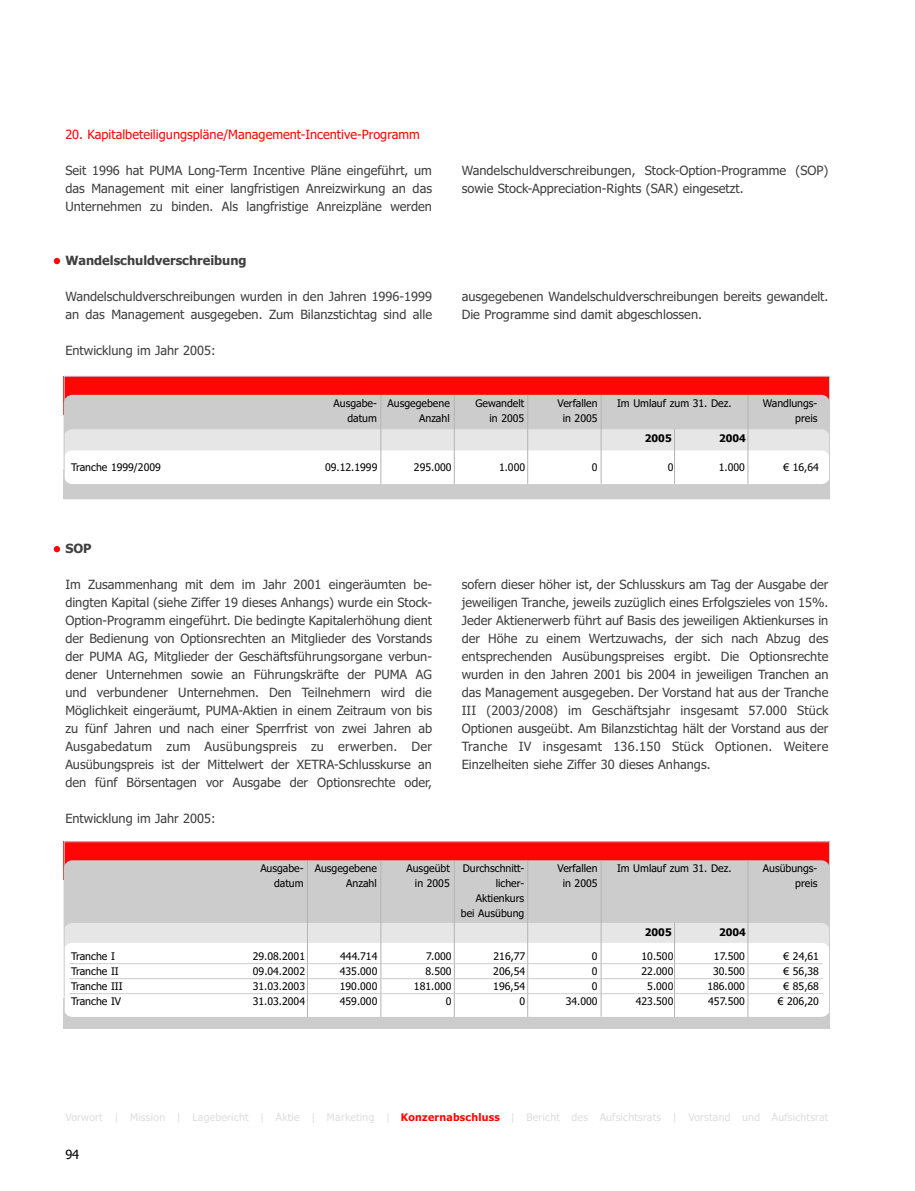
<style>
.page{position:relative;width:915px;height:1191px;background:#fff}
.page>*{position:absolute;margin:0;border:0;box-sizing:border-box;transform-origin:0 0}
.t1{font:12.75px/18px "Tahoma";color:#404040;text-align:justify}
.t2{font:12.75px "Tahoma";color:#ff0506}
.t3{font:700 12.75px "Tahoma";color:#404040}
.t4{font:12.75px "Tahoma";color:#000}
.t5{font:10.5px/15px "Tahoma";color:#000;text-align:right}
.t6{font:10.5px "Tahoma";letter-spacing:.02em;color:#dedede}
.t7{font:700 10.5px "Tahoma";color:#000}
.s1{font-weight:700;color:#ff0506}
</style>
<div class="page">
<svg style="left:54px;top:258px;width:6px;height:6px"></svg>
<div style="left:64px;top:469px;width:765px;height:29px;background:#ccc"></div>
<div style="left:64px;top:376px;width:765px;height:38px;background:#ff0506"></div>
<div style="left:64px;top:395px;width:765px;height:78px;background:#ccc;border-radius:9px"></div>
<div style="left:64px;top:429px;width:765px;height:44px;background:#e6e6e6;border-radius:9px"></div>
<div style="left:64px;top:450px;width:765px;height:34px;background:#fff;border-radius:9px"></div>
<div style="left:64px;top:376px;width:765px;height:123px;border:1px solid #ccc"></div>
<hr style="left:380px;top:395px;width:1px;height:89px;background:#b3b3b3">
<hr style="left:454px;top:395px;width:1px;height:89px;background:#b3b3b3">
<hr style="left:527px;top:395px;width:1px;height:89px;background:#b3b3b3">
<hr style="left:600px;top:395px;width:1px;height:89px;background:#b3b3b3">
<hr style="left:674px;top:429px;width:1px;height:55px;background:#b3b3b3">
<hr style="left:747px;top:395px;width:1px;height:89px;background:#b3b3b3">
<svg style="left:54px;top:546px;width:6px;height:6px"></svg>
<div style="left:64px;top:998px;width:765px;height:30px;background:#ccc"></div>
<div style="left:64px;top:841px;width:765px;height:38px;background:#ff0506"></div>
<div style="left:64px;top:860px;width:765px;height:79px;background:#ccc;border-radius:9px"></div>
<div style="left:64px;top:923px;width:765px;height:28px;background:#e6e6e6;border-radius:9px"></div>
<div style="left:64px;top:942px;width:765px;height:75px;background:#fff;border-radius:9px"></div>
<div style="left:64px;top:841px;width:765px;height:187px;border:1px solid #ccc"></div>
<hr style="left:380px;top:860px;width:1px;height:157px;background:#b3b3b3">
<hr style="left:307px;top:860px;width:1px;height:157px;background:#b3b3b3">
<hr style="left:454px;top:860px;width:1px;height:157px;background:#b3b3b3">
<hr style="left:527px;top:860px;width:1px;height:157px;background:#b3b3b3">
<hr style="left:600px;top:860px;width:1px;height:156px;background:#b3b3b3">
<hr style="left:674px;top:922px;width:1px;height:95px;background:#b3b3b3">
<hr style="left:747px;top:860px;width:1px;height:157px;background:#b3b3b3">
<hr style="left:69px;top:963px;width:753px;height:1px;background:#ccc">
<hr style="left:69px;top:978px;width:753px;height:1px;background:#ccc">
<hr style="left:69px;top:993px;width:753px;height:1px;background:#ccc">
<p class="t2" style="left:65px;top:129px;width:356px">20. Kapitalbeteiligungspläne/Management-Incentive-Programm</p>
<p class="t1" style="left:65px;top:163px;width:368px">Seit 1996 hat PUMA Long-Term Incentive Pläne eingeführt, um das Management mit einer langfristigen Anreizwirkung an das Unternehmen zu binden. Als langfristige Anreizpläne werden</p>
<p class="t1" style="left:461px;top:163px;width:368px">Wandelschuldverschreibungen, Stock-Option-Programme (SOP) sowie Stock-Appreciation-Rights (SAR) eingesetzt.</p>
<p class="t3" style="left:65px;top:255px;width:183px">Wandelschuldverschreibung</p>
<p class="t1" style="left:65px;top:289px;width:368px">Wandelschuldverschreibungen wurden in den Jahren 1996-1999 an das Management ausgegeben. Zum Bilanzstichtag sind alle</p>
<p class="t1" style="left:461px;top:289px;width:368px">ausgegebenen Wandelschuldverschreibungen bereits gewandelt.<br>Die Programme sind damit abgeschlossen.</p>
<p class="t1" style="left:65px;top:343px;width:152px">Entwicklung im Jahr 2005:</p>
<p class="t5" style="left:333px;top:396px;width:118px">Ausgabe- Ausgegebene</p>
<p class="t5" style="left:475px;top:396px;width:50px">Gewandelt</p>
<p class="t5" style="left:557px;top:396px;width:41px">Verfallen</p>
<p class="t5" style="left:616px;top:396px;width:116px">Im Umlauf zum 31. Dez.</p>
<p class="t5" style="left:762px;top:396px;width:56px">Wandlungs-</p>
<p class="t5" style="left:347px;top:411px;width:31px">datum</p>
<p class="t5" style="left:419px;top:411px;width:32px">Anzahl</p>
<p class="t5" style="left:489px;top:411px;width:36px">in 2005</p>
<p class="t5" style="left:562px;top:411px;width:36px">in 2005</p>
<p class="t5" style="left:795px;top:411px;width:24px">preis</p>
<p class="t7" style="left:644px;top:434px;width:28px">2005</p>
<p class="t7" style="left:718px;top:434px;width:28px">2004</p>
<p class="t5" style="left:71px;top:461px;width:91px">Tranche 1999/2009</p>
<p class="t5" style="left:325px;top:461px;width:54px">09.12.1999</p>
<p class="t5" style="left:414px;top:461px;width:39px">295.000</p>
<p class="t5" style="left:499px;top:461px;width:28px">1.000</p>
<p class="t5" style="left:591px;top:461px;width:7px">0</p>
<p class="t5" style="left:667px;top:461px;width:7px">0</p>
<p class="t5" style="left:718px;top:461px;width:28px">1.000</p>
<p class="t5" style="left:783px;top:461px;width:37px">€ 16,64</p>
<p class="t3" style="left:65px;top:543px;width:28px">SOP</p>
<p class="t1" style="left:65px;top:577px;width:368px">Im Zusammenhang mit dem im Jahr 2001 eingeräumten be&shy;dingten Kapital (siehe Ziffer 19 dieses Anhangs) wurde ein Stock-Option-Programm eingeführt. Die bedingte Kapitalerhöhung dient der Bedienung von Optionsrechten an Mitglieder des Vorstands der PUMA AG, Mitglieder der Geschäftsführungsorgane verbun&shy;dener Unternehmen sowie an Führungskräfte der PUMA AG und verbundener Unternehmen. Den Teilnehmern wird die Möglichkeit eingeräumt, PUMA-Aktien in einem Zeitraum von bis zu fünf Jahren und nach einer Sperrfrist von zwei Jahren ab Ausgabedatum zum Ausübungspreis zu erwerben. Der Ausübungspreis ist der Mittelwert der XETRA-Schlusskurse an den fünf Börsentagen vor Ausgabe der Optionsrechte oder,</p>
<p class="t1" style="left:461px;top:577px;width:368px">sofern dieser höher ist, der Schlusskurs am Tag der Ausgabe der jeweiligen Tranche, jeweils zuzüglich eines Erfolgszieles von 15%.<br>Jeder Aktienerwerb führt auf Basis des jeweiligen Aktienkurses in der Höhe zu einem Wertzuwachs, der sich nach Abzug des entsprechenden Ausübungspreises ergibt. Die Optionsrechte wurden in den Jahren 2001 bis 2004 in jeweiligen Tranchen an das Management ausgegeben. Der Vorstand hat aus der Tranche III (2003/2008) im Geschäftsjahr insgesamt 57.000 Stück Optionen ausgeübt. Am Bilanzstichtag hält der Vorstand aus der Tranche IV insgesamt 136.150 Stück Optionen. Weitere Einzelheiten siehe Ziffer 30 dieses Anhangs.</p>
<p class="t1" style="left:65px;top:811px;width:152px">Entwicklung im Jahr 2005:</p>
<p class="t5" style="left:260px;top:861px;width:118px">Ausgabe- Ausgegebene</p>
<p class="t5" style="left:406px;top:861px;width:119px">Ausgeübt Durchschnitt-</p>
<p class="t5" style="left:557px;top:861px;width:41px">Verfallen</p>
<p class="t5" style="left:616px;top:861px;width:116px">Im Umlauf zum 31. Dez.</p>
<p class="t5" style="left:762px;top:861px;width:56px">Ausübungs-</p>
<p class="t5" style="left:274px;top:876px;width:31px">datum</p>
<p class="t5" style="left:346px;top:876px;width:32px">Anzahl</p>
<p class="t5" style="left:415px;top:876px;width:36px">in 2005</p>
<p class="t5" style="left:495px;top:876px;width:30px">licher-</p>
<p class="t5" style="left:562px;top:876px;width:36px">in 2005</p>
<p class="t5" style="left:795px;top:876px;width:24px">preis</p>
<p class="t5" style="left:461px;top:891px;width:65px">Aktienkurs bei Ausübung</p>
<p class="t7" style="left:644px;top:927px;width:28px">2005</p>
<p class="t7" style="left:718px;top:927px;width:28px">2004</p>
<p class="t5" style="left:71px;top:949px;width:45px">Tranche I</p>
<p class="t5" style="left:253px;top:949px;width:54px">29.08.2001</p>
<p class="t5" style="left:340px;top:949px;width:39px">444.714</p>
<p class="t5" style="left:426px;top:949px;width:27px">7.000</p>
<p class="t5" style="left:493px;top:949px;width:33px">216,77</p>
<p class="t5" style="left:591px;top:949px;width:7px">0</p>
<p class="t5" style="left:641px;top:949px;width:33px">10.500</p>
<p class="t5" style="left:713px;top:949px;width:33px">17.500</p>
<p class="t5" style="left:783px;top:949px;width:37px">€ 24,61</p>
<p class="t5" style="left:71px;top:964px;width:49px">Tranche II</p>
<p class="t5" style="left:253px;top:964px;width:54px">09.04.2002</p>
<p class="t5" style="left:340px;top:964px;width:39px">435.000</p>
<p class="t5" style="left:425px;top:964px;width:28px">8.500</p>
<p class="t5" style="left:493px;top:964px;width:33px">206,54</p>
<p class="t5" style="left:591px;top:964px;width:7px">0</p>
<p class="t5" style="left:641px;top:964px;width:33px">22.000</p>
<p class="t5" style="left:713px;top:964px;width:33px">30.500</p>
<p class="t5" style="left:783px;top:964px;width:37px">€ 56,38</p>
<p class="t5" style="left:71px;top:979px;width:53px">Tranche III</p>
<p class="t5" style="left:253px;top:979px;width:54px">31.03.2003</p>
<p class="t5" style="left:340px;top:979px;width:39px">190.000</p>
<p class="t5" style="left:414px;top:979px;width:39px">181.000</p>
<p class="t5" style="left:493px;top:979px;width:33px">196,54</p>
<p class="t5" style="left:591px;top:979px;width:7px">0</p>
<p class="t5" style="left:647px;top:979px;width:28px">5.000</p>
<p class="t5" style="left:707px;top:979px;width:39px">186.000</p>
<p class="t5" style="left:783px;top:979px;width:37px">€ 85,68</p>
<p class="t5" style="left:71px;top:994px;width:52px">Tranche IV</p>
<p class="t5" style="left:253px;top:994px;width:54px">31.03.2004</p>
<p class="t5" style="left:340px;top:994px;width:39px">459.000</p>
<p class="t5" style="left:445px;top:994px;width:7px">0</p>
<p class="t5" style="left:519px;top:994px;width:7px">0</p>
<p class="t5" style="left:565px;top:994px;width:33px">34.000</p>
<p class="t5" style="left:635px;top:994px;width:39px">423.500</p>
<p class="t5" style="left:708px;top:994px;width:38px">457.500</p>
<p class="t5" style="left:777px;top:994px;width:43px">€ 206,20</p>
<p class="t6" style="left:65px;top:1113px;width:764px">Vorwort | Mission | Lagebericht | Aktie | Marketing | <span class="s1">Konzernabschluss</span> | Bericht des Aufsichtsrats | Vorstand und Aufsichtsrat</p>
<p class="t4" style="left:65px;top:1149px;width:15px">94</p>
</div>
